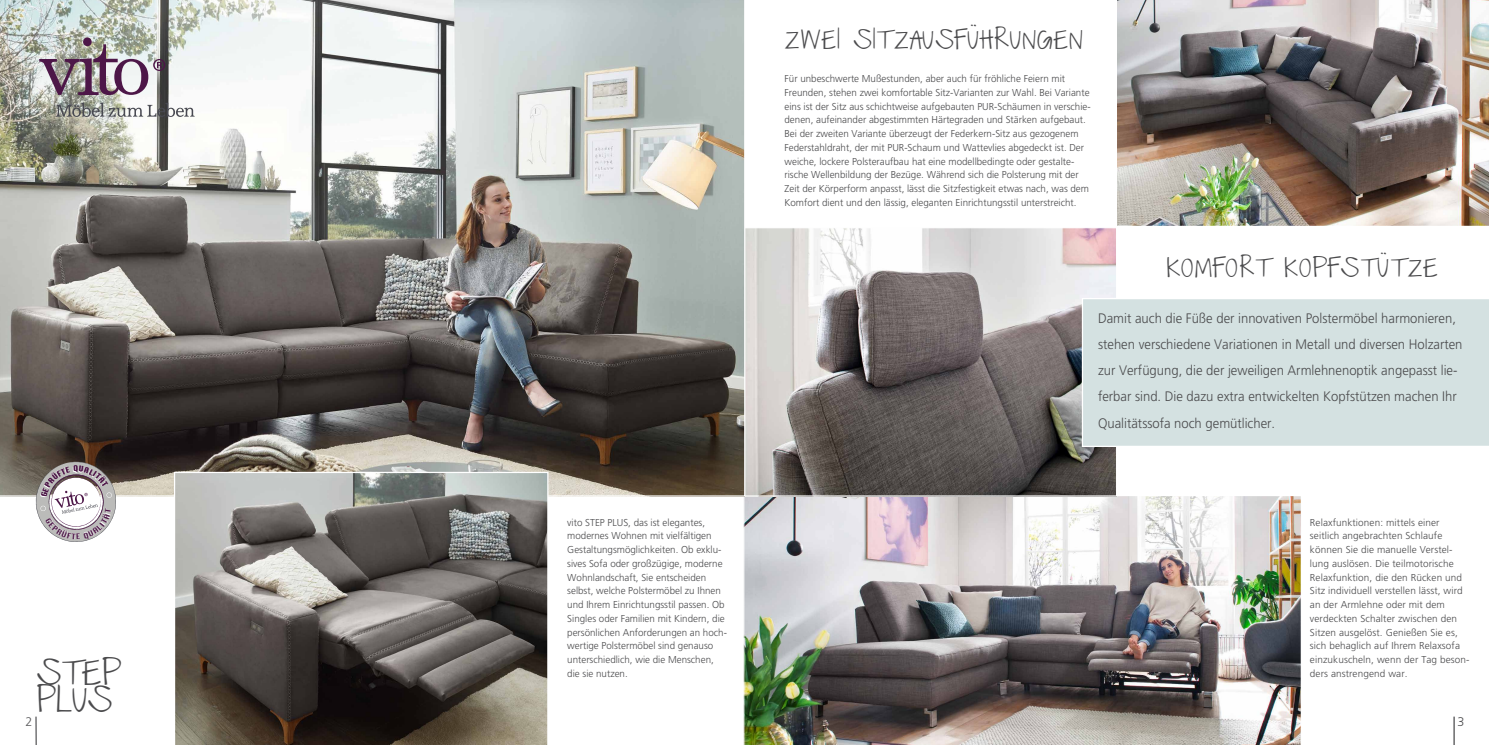
<style>
.page{position:relative;width:1489px;height:745px;background:#fff}
.page>*{position:absolute;margin:0;border:0;box-sizing:border-box;transform-origin:0 0}
.t1{font:30px/26.2px "Just The Way You Are";color:#4b4b4d}
.t2{font:22.5px "Just The Way You Are";letter-spacing:.05em;color:#4b4b4d}
.t3{font:300 13.75px/26.2px "Frutiger LT Std";color:#4b4b4d;scale:.95 1}
.t4{font:300 12.5px "Frutiger LT Std";color:#58585a}
.t5{font:300 12.5px "Frutiger LT Std";color:#4b4b4d}
.t6{font:300 10px/13.8px "Frutiger LT Std";color:#4b4b4d}
</style>
<div class="page">
<img style="left:743px;top:496px;width:558px;height:248px">
<img style="left:1117px;top:0;width:371px;height:226px">
<img style="left:745px;top:229px;width:370px;height:265px">
<img style="left:0;top:0;width:745px;height:496px">
<hr style="left:35px;top:716px;width:2px;height:28px;background:#58585a">
<svg style="left:1453px;top:716px;width:1px;height:28px"></svg>
<svg style="left:56px;top:103px;width:139px;height:14px"></svg>
<svg style="left:39px;top:37px;width:126px;height:58px"></svg>
<svg style="left:174px;top:471px;width:374px;height:273px;background:#6f6b66"></svg>
<div style="left:1081px;top:298px;width:407px;height:148px;background:#d4e1e1"></div>
<svg style="left:36px;top:461px;width:80px;height:81px"></svg>
<h2 class="t2" style="left:784px;top:28px;width:300px">ZWEI SITZAUSFÜHRUNGEN</h2>
<p class="t6" style="left:784px;top:72px;width:308px">Für unbeschwerte Mußestunden, aber auch für fröhliche Feiern mit Freunden, stehen zwei komfortable Sitz-Varianten zur Wahl. Bei Variante eins ist der Sitz aus schichtweise aufgebauten PUR-Schäumen in verschie&shy;denen, aufeinander abgestimmten Härtegraden und Stärken aufgebaut.<br>Bei der zweiten Variante überzeugt der Federkern-Sitz aus gezogenem Federstahldraht, der mit PUR-Schaum und Wattevlies abgedeckt ist. Der weiche, lockere Polsteraufbau hat eine modellbedingte oder gestalte&shy;rische Wellenbildung der Bezüge. Während sich die Polsterung mit der Zeit der Körperform anpasst, lässt die Sitzfestigkeit etwas nach, was dem Komfort dient und den lässig, eleganten Einrichtungsstil unterstreicht.</p>
<h2 class="t2" style="left:1166px;top:255px;width:273px">KOMFORT KOPFSTÜTZE</h2>
<h1 class="t1" style="left:37px;top:661px;width:86px">STEP<br>PLUS</h1>
<p class="t6" style="left:567px;top:515px;width:161px">vito STEP PLUS, das ist elegantes, modernes Wohnen mit vielfältigen Gestaltungsmöglichkeiten. Ob exklu&shy;sives Sofa oder großzügige, moderne Wohnlandschaft, Sie entscheiden selbst, welche Polstermöbel zu Ihnen und Ihrem Einrichtungsstil passen. Ob Singles oder Familien mit Kindern, die persönlichen Anforderungen an hoch&shy;wertige Polstermöbel sind genauso unterschiedlich, wie die Menschen, die sie nutzen.</p>
<p class="t3" style="left:1097px;top:304px;width:385px">Damit auch die Füße der innovativen Polstermöbel harmonieren, stehen verschiedene Variationen in Metall und diversen Holzarten zur Verfügung, die der jeweiligen Armlehnenoptik angepasst lie&shy;ferbar sind. Die dazu extra entwickelten Kopfstützen machen Ihr Qualitätssofa noch gemütlicher.</p>
<p class="t6" style="left:1309px;top:515px;width:161px">Relaxfunktionen: mittels einer seitlich angebrachten Schlaufe können Sie die manuelle Verstel&shy;lung auslösen. Die teilmotorische Relaxfunktion, die den Rücken und Sitz individuell verstellen lässt, wird an der Armlehne oder mit dem verdeckten Schalter zwischen den Sitzen ausgelöst. Genießen Sie es, sich behaglich auf Ihrem Relaxsofa einzukuscheln, wenn der Tag beson&shy;ders anstrengend war.</p>
<p class="t4" style="left:26px;top:714px;width:8px">2</p>
<p class="t5" style="left:1457px;top:714px;width:8px">3</p>
</div>
